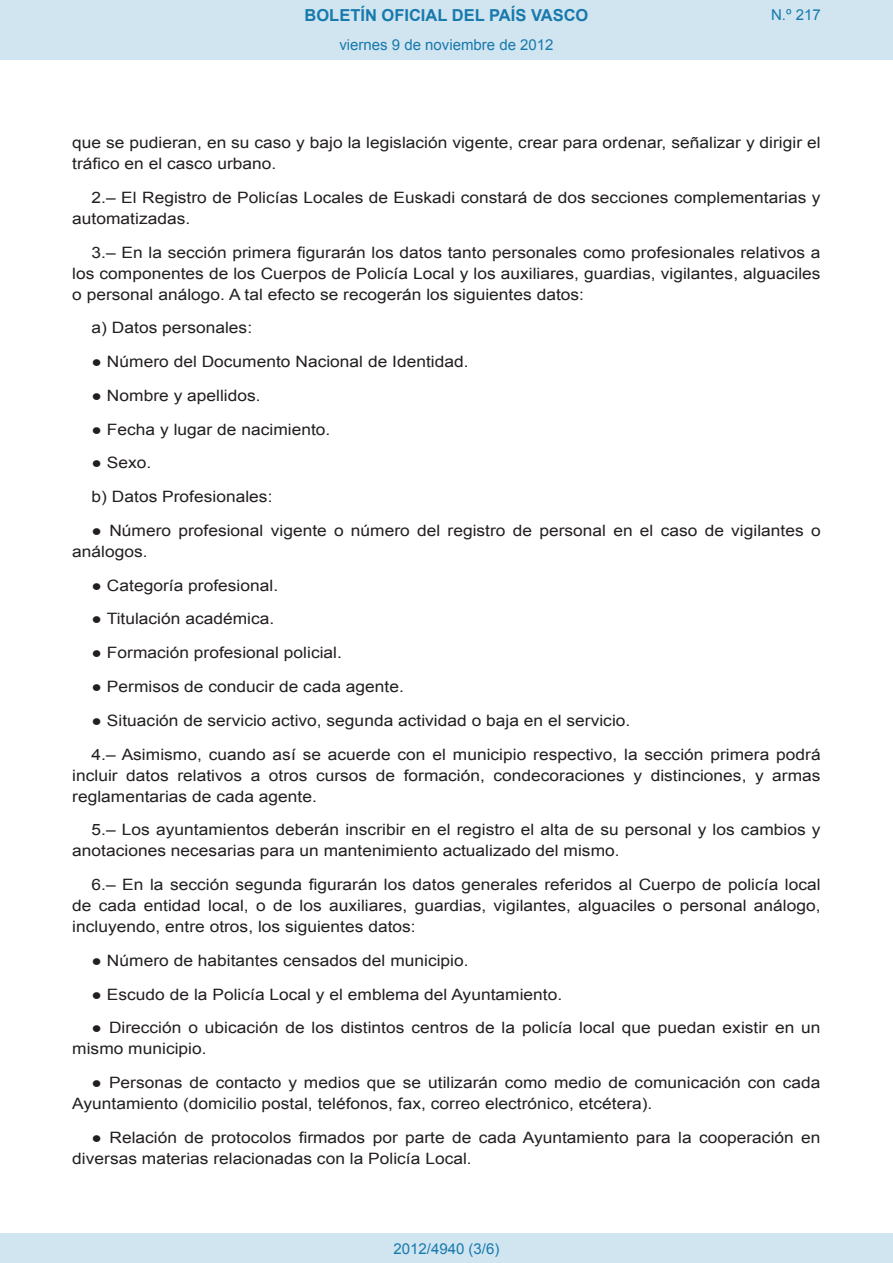
<style>
.page{position:relative;width:893px;height:1263px;background:#fff}
.page>*{position:absolute;margin:0;border:0;box-sizing:border-box;transform-origin:0 0}
.t1{font:700 16.5px "Arial";color:#1879ad}
.BOPVDetalle{font:15.6px/21px "Arial";color:#231f20;scale:1.11 1}
.Paginacion_Centro{font:15px "Arial";color:#1879ad}
</style>
<div class="page">
<div style="left:0;top:0;width:893px;height:60px;background:#d0e5f0"></div>
<div style="left:0;top:1233px;width:893px;height:30px;background:#d0e5f0"></div>
<p class="t1" style="left:305px;top:4px;width:285px">BOLETÍN OFICIAL DEL PAÍS VASCO</p>
<p class="Paginacion_Centro" style="left:339px;top:35px;width:216px">viernes 9 de noviembre de 2012</p>
<p class="Paginacion_Centro" style="left:771px;top:5px;width:51px">N.º 217</p>
<p class="BOPVDetalle" style="left:72px;top:132px;width:676px">que se pudieran, en su caso y bajo la legislación vigente, crear para ordenar, señalizar y dirigir el tráfico en el casco urbano.</p>
<p class="BOPVDetalle" style="left:72px;top:187px;width:676px;text-indent:19px">2.– El Registro de Policías Locales de Euskadi constará de dos secciones complementarias y automatizadas.</p>
<p class="BOPVDetalle" style="left:72px;top:242px;width:676px;text-align:justify;text-indent:19px">3.– En la sección primera figurarán los datos tanto personales como profesionales relativos a los componentes de los Cuerpos de Policía Local y los auxiliares, guardias, vigilantes, alguaciles o personal análogo. A tal efecto se recogerán los siguientes datos:</p>
<p class="BOPVDetalle" style="left:92px;top:318px;width:146px">a) Datos personales:</p>
<p class="BOPVDetalle" style="left:92px;top:351px;width:341px">● Número del Documento Nacional de Identidad.</p>
<p class="BOPVDetalle" style="left:92px;top:385px;width:154px">● Nombre y apellidos.</p>
<p class="BOPVDetalle" style="left:92px;top:419px;width:217px">● Fecha y lugar de nacimiento.</p>
<p class="BOPVDetalle" style="left:92px;top:453px;width:55px">● Sexo.</p>
<p class="BOPVDetalle" style="left:92px;top:486px;width:164px">b) Datos Profesionales:</p>
<p class="BOPVDetalle" style="left:72px;top:520px;width:676px;text-indent:19px">● Número profesional vigente o número del registro de personal en el caso de vigilantes o análogos.</p>
<p class="BOPVDetalle" style="left:92px;top:575px;width:170px">● Categoría profesional.</p>
<p class="BOPVDetalle" style="left:92px;top:609px;width:166px">● Titulación académica.</p>
<p class="BOPVDetalle" style="left:92px;top:642px;width:227px">● Formación profesional policial.</p>
<p class="BOPVDetalle" style="left:92px;top:676px;width:283px">● Permisos de conducir de cada agente.</p>
<p class="BOPVDetalle" style="left:92px;top:710px;width:487px">● Situación de servicio activo, segunda actividad o baja en el servicio.</p>
<p class="BOPVDetalle" style="left:72px;top:744px;width:676px;text-align:justify;text-indent:19px">4.– Asimismo, cuando así se acuerde con el municipio respectivo, la sección primera podrá incluir datos relativos a otros cursos de formación, condecoraciones y distinciones, y armas reglamentarias de cada agente.</p>
<p class="BOPVDetalle" style="left:72px;top:819px;width:676px;text-indent:19px">5.– Los ayuntamientos deberán inscribir en el registro el alta de su personal y los cambios y anotaciones necesarias para un mantenimiento actualizado del mismo.</p>
<p class="BOPVDetalle" style="left:72px;top:874px;width:676px;text-align:justify;text-indent:19px">6.– En la sección segunda figurarán los datos generales referidos al Cuerpo de policía local de cada entidad local, o de los auxiliares, guardias, vigilantes, alguaciles o personal análogo, incluyendo, entre otros, los siguientes datos:</p>
<p class="BOPVDetalle" style="left:92px;top:950px;width:341px">● Número de habitantes censados del municipio.</p>
<p class="BOPVDetalle" style="left:92px;top:984px;width:425px">● Escudo de la Policía Local y el emblema del Ayuntamiento.</p>
<p class="BOPVDetalle" style="left:72px;top:1017px;width:676px;text-indent:19px">● Dirección o ubicación de los distintos centros de la policía local que puedan existir en un mismo municipio.</p>
<p class="BOPVDetalle" style="left:72px;top:1072px;width:676px;text-indent:19px">● Personas de contacto y medios que se utilizarán como medio de comunicación con cada<br>Ayuntamiento (domicilio postal, teléfonos, fax, correo electrónico, etcétera).</p>
<p class="BOPVDetalle" style="left:72px;top:1127px;width:676px;text-indent:19px">● Relación de protocolos firmados por parte de cada Ayuntamiento para la cooperación en diversas materias relacionadas con la Policía Local.</p>
<p class="Paginacion_Centro" style="left:393px;top:1238px;width:107px">2012/4940 (3/6)</p>
</div>
